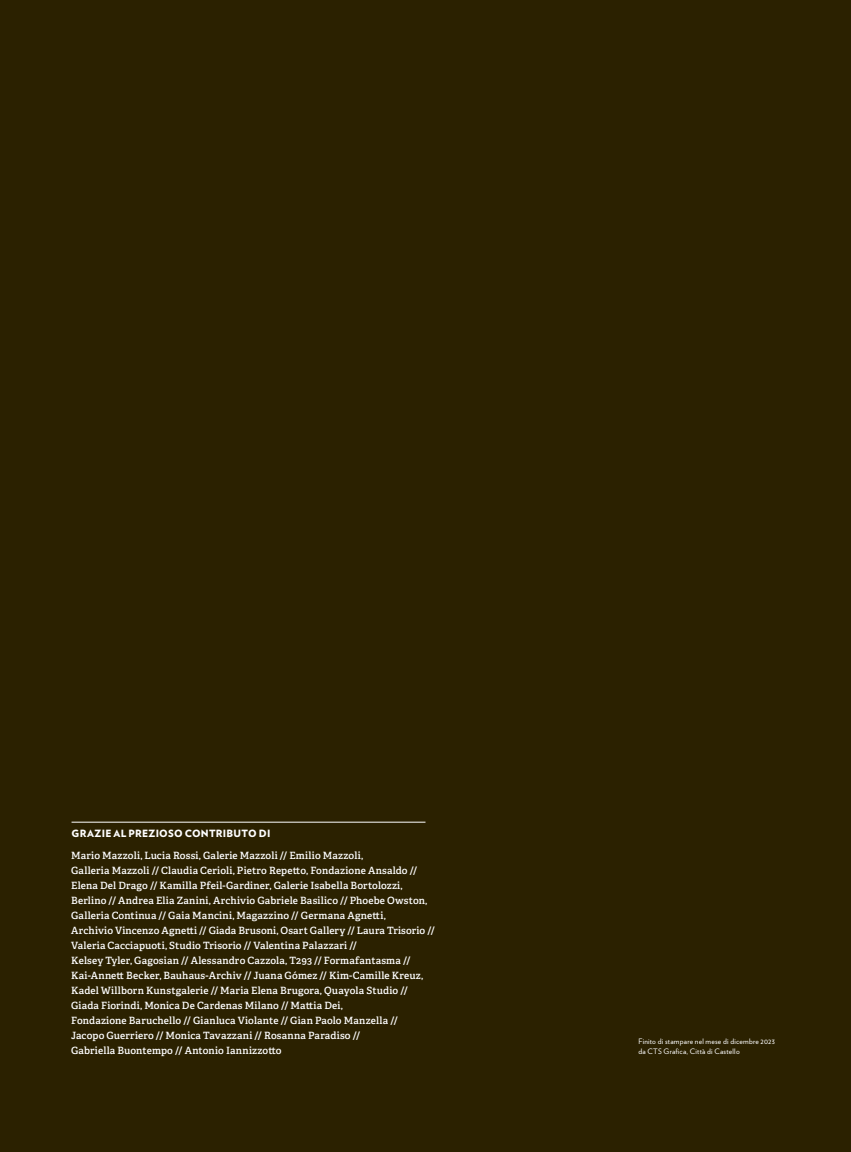
<style>
.page{position:relative;width:851px;height:1152px;background:#fff}
.page>*{position:absolute;margin:0;border:0;box-sizing:border-box;transform-origin:0 0}
.t1{font:600 10px/15px "Adelle";letter-spacing:.015em;color:#fff}
.t2{font:900 10px "Verlag";letter-spacing:.025em;color:#fff}
.t3{font:7.5px/10px "Verlag";letter-spacing:.03em;color:#fff}
</style>
<div class="page">
<div style="left:0;top:0;width:850px;height:1152px;background:#2b2100"></div>
<hr style="left:71px;top:821px;width:354px;height:1px;background:#fff">
<p class="t2" style="left:71px;top:825px;width:200px">GRAZIE AL PREZIOSO CONTRIBUTO DI</p>
<p class="t1" style="left:71px;top:848px;width:365px">Mario Mazzoli, Lucia Rossi, Galerie Mazzoli // Emilio Mazzoli,<br>Galleria Mazzoli // Claudia Cerioli, Pietro Repetto, Fondazione Ansaldo // Elena Del Drago // Kamilla Pfeil-Gardiner, Galerie Isabella Bortolozzi, Berlino // Andrea Elia Zanini, Archivio Gabriele Basilico // Phoebe Owston, Galleria Continua // Gaia Mancini, Magazzino // Germana Agnetti,<br>Archivio Vincenzo Agnetti // Giada Brusoni, Osart Gallery // Laura Trisorio // Valeria Cacciapuoti, Studio Trisorio // Valentina Palazzari //<br>Kelsey Tyler, Gagosian // Alessandro Cazzola, T293 // Formafantasma // Kai-Annett Becker, Bauhaus-Archiv // Juana Gómez // Kim-Camille Kreuz, Kadel Willborn Kunstgalerie // Maria Elena Brugora, Quayola Studio // Giada Fiorindi, Monica De Cardenas Milano // Mattia Dei,<br>Fondazione Baruchello // Gianluca Violante // Gian Paolo Manzella //<br>Jacopo Guerriero // Monica Tavazzani // Rosanna Paradiso //<br>Gabriella Buontempo // Antonio Iannizzotto</p>
<p class="t3" style="left:638px;top:1036px;width:138px">Finito di stampare nel mese di dicembre 2023 da CTS Grafica, Città di Castello</p>
</div>
